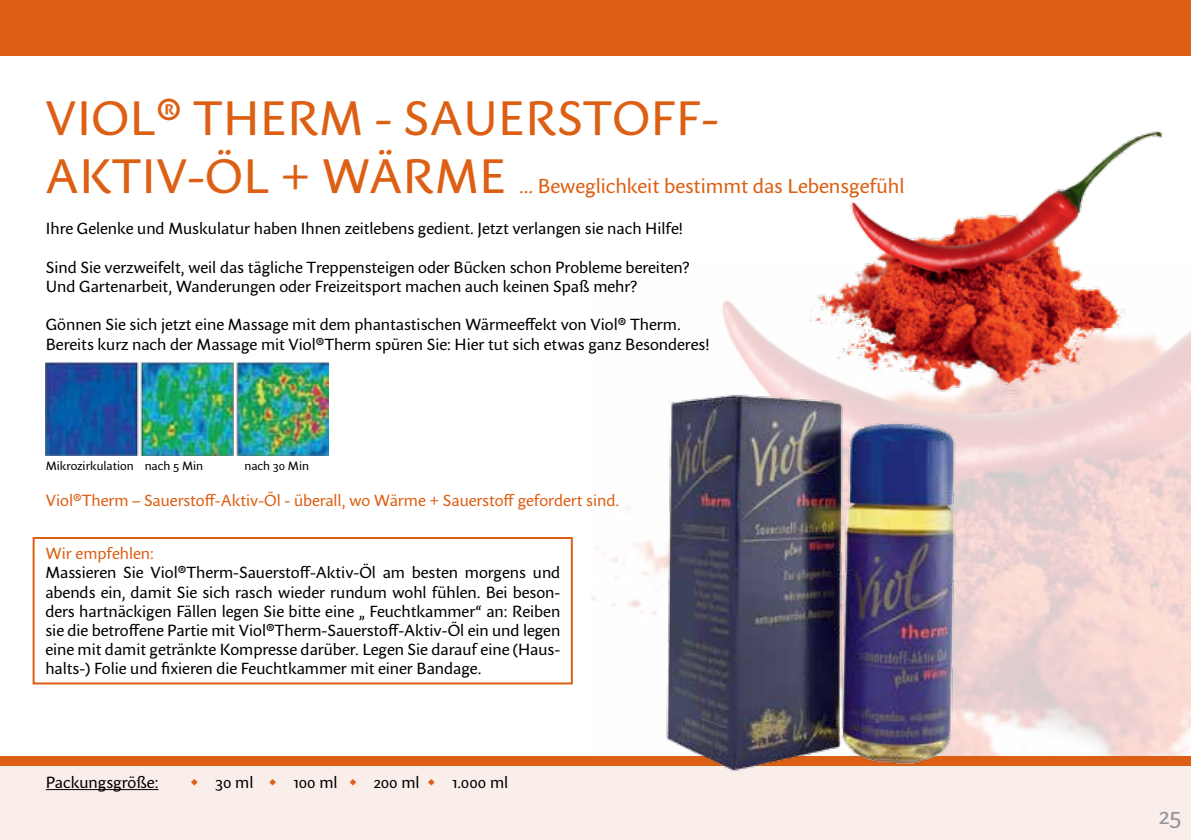
<style>
.page{position:relative;width:1191px;height:840px;background:#fff}
.page>*{position:absolute;margin:0;border:0;box-sizing:border-box;transform-origin:0 0}
.t1{font:48px "Sharik Sans";letter-spacing:.01em;color:#dd5f13}
.t2{font:24px "Sharik Sans";color:#939598}
.t3{font:20px "Sharik Sans";color:#dd5f13}
.t4{font:16px/19.2px "Sharik Sans";color:#000}
.t5{font:16px "Sharik Sans";color:#dd5f13}
.t6{font:12px "Sharik Sans";color:#000}
</style>
<div class="page">
<div style="left:0;top:764px;width:1191px;height:75px;background:#faeeeb"></div>
<div style="left:0;top:0;width:1191px;height:56px;background:#dd5f13"></div>
<div style="left:0;top:755px;width:1191px;height:9px;background:#dd5f13"></div>
<img style="left:792px;top:130px;width:380px;height:281px">
<img style="left:649px;top:372px;width:321px;height:416px">
<hr style="left:46px;top:788px;width:112px;height:1px;background:#000">
<img style="left:45px;top:361px;width:284px;height:94px">
<div style="left:33px;top:536px;width:540px;height:148px;border:2px solid #dd5f13"></div>
<svg style="left:191px;top:778px;width:7px;height:7px"></svg>
<svg style="left:269px;top:778px;width:7px;height:7px"></svg>
<svg style="left:350px;top:778px;width:6px;height:7px"></svg>
<svg style="left:428px;top:778px;width:7px;height:7px"></svg>
<h1 class="t1" style="left:46px;top:85px;width:212px">Viol® Therm</h1>
<h1 class="t1" style="left:375px;top:85px;width:86px">- Sauerstoff</h1>
<h1 class="t1" style="left:701px;top:85px;width:19px">-</h1>
<h1 class="t1" style="left:46px;top:143px;width:61px">Aktiv</h1>
<h1 class="t1" style="left:187px;top:143px;width:249px">-Öl + Wärme</h1>
<p class="t3" style="left:519px;top:172px;width:387px">... Beweglichkeit bestimmt das Lebensgefühl</p>
<p class="t4" style="left:46px;top:218px;width:638px">Ihre Gelenke und Muskulatur haben Ihnen zeitlebens gedient. Jetzt verlangen sie nach Hilfe!</p>
<p class="t4" style="left:46px;top:257px;width:645px">Sind Sie verzweifelt, weil das tägliche Treppensteigen oder Bücken schon Probleme bereiten?<br>Und Gartenarbeit, Wanderungen oder Freizeitsport machen auch keinen Spaß mehr?</p>
<p class="t4" style="left:46px;top:314px;width:665px">Gönnen Sie sich jetzt eine Massage mit dem phantastischen Wärmeeffekt von Viol® Therm.<br>Bereits kurz nach der Massage mit Viol®Therm spüren Sie: Hier tut sich etwas ganz Besonderes!</p>
<p class="t6" style="left:46px;top:457px;width:159px">Mikrozirkulation nach 5 Min</p>
<p class="t6" style="left:244px;top:457px;width:66px">nach 30 Min</p>
<p class="t5" style="left:46px;top:489px;width:575px">Viol®Therm – Sauerstoff-Aktiv-Öl - überall, wo Wärme + Sauerstoff gefordert sind.</p>
<p class="t5" style="left:45px;top:542px;width:110px">Wir empfehlen:</p>
<p class="t4" style="left:45px;top:562px;width:516px;text-align:justify">Massieren Sie Viol®Therm-Sauerstoff-Aktiv-Öl am besten morgens und abends ein, damit Sie sich rasch wieder rundum wohl fühlen. Bei beson&shy;ders hartnäckigen Fällen legen Sie bitte eine „ Feuchtkammer“ an: Reiben sie die betroffene Partie mit Viol®Therm-Sauerstoff-Aktiv-Öl ein und legen eine mit damit getränkte Kompresse darüber. Legen Sie darauf eine (Haus&shy;halts-) Folie und fixieren die Feuchtkammer mit einer Bandage.</p>
<p class="t4" style="left:46px;top:771px;width:114px">Packungsgröße:</p>
<p class="t4" style="left:215px;top:771px;width:40px">30 ml</p>
<p class="t4" style="left:293px;top:771px;width:46px">100 ml</p>
<p class="t4" style="left:374px;top:771px;width:47px">200 ml</p>
<p class="t4" style="left:452px;top:771px;width:57px">1.000 ml</p>
<h2 class="t2" style="left:1158px;top:798px;width:24px">25</h2>
</div>
